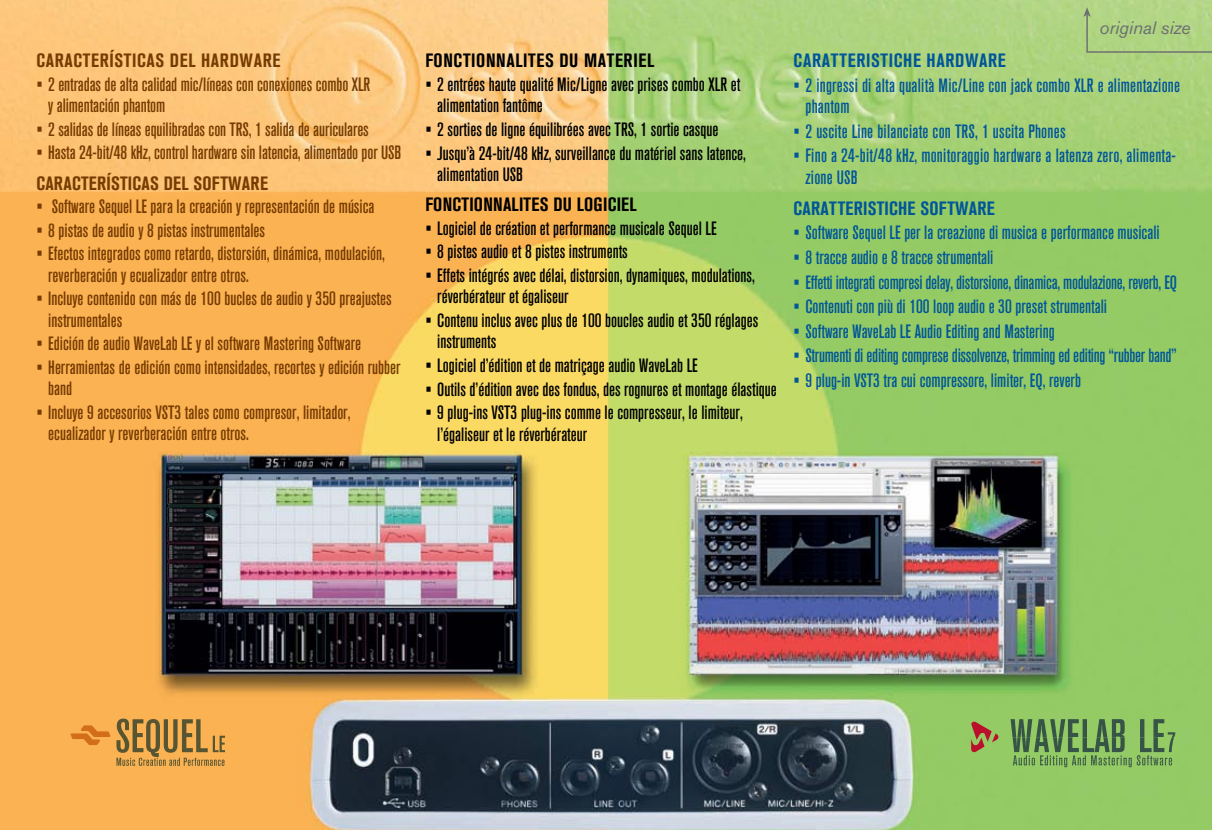
<style>
.page{position:relative;width:1212px;height:830px;background:#fff}
.page>*{position:absolute;margin:0;border:0;box-sizing:border-box;transform-origin:0 0}
.t1{font:500 condensed 19.12px/21.4px "Akzidenz Grotesk BQ";color:#763b00}
.t2{font:500 condensed 19.12px/21.4px "Akzidenz Grotesk BQ";color:#000}
.t3{font:500 condensed 19.12px/21.4px "Akzidenz Grotesk BQ";color:#005698}
.t4{font:700 condensed 19.12px "Akzidenz Grotesk BQ";letter-spacing:.025em;color:#000}
.t5{font:700 condensed 19.12px "Akzidenz Grotesk BQ";letter-spacing:.035em;color:#763b00}
.t6{font:700 condensed 19.12px "Akzidenz Grotesk BQ";letter-spacing:.015em;color:#763b00}
.t7{font:700 condensed 19.12px "Akzidenz Grotesk BQ";letter-spacing:.035em;color:#005698}
.t8{font:700 condensed 19.12px "Akzidenz Grotesk BQ";letter-spacing:.015em;color:#005698}
.t9{font:italic 18px "Akzidenz Grotesk BQ";color:#6d6f71}
</style>
<div class="page">
<img style="left:0;top:0;width:1212px;height:829px">
<svg style="left:1083px;top:7px;width:129px;height:46px;background:#add082"></svg>
<svg style="left:70px;top:725px;width:40px;height:19px"></svg>
<svg style="left:116px;top:718px;width:109px;height:47px;background:#bf8f46"></svg>
<svg style="left:1010px;top:718px;width:165px;height:49px;background:#72a059"></svg>
<svg style="left:971px;top:720px;width:28px;height:32px"></svg>
<p class="t5" style="left:36px;top:50px;width:246px">CARACTERÍSTICAS DEL HARDWARE</p>
<p class="t1" style="left:48px;top:73px;width:317px;text-indent:-12px">• 2 entradas de alta calidad mic/líneas con conexiones combo XLR y alimentación phantom</p>
<p class="t1" style="left:36px;top:118px;width:334px">• 2 salidas de líneas equilibradas con TRS, 1 salida de auriculares</p>
<p class="t1" style="left:36px;top:142px;width:366px">• Hasta 24-bit/48 kHz, control hardware sin latencia, alimentado por USB</p>
<p class="t6" style="left:36px;top:172px;width:233px">CARACTERÍSTICAS DEL SOFTWARE</p>
<p class="t1" style="left:36px;top:196px;width:340px">• Software Sequel LE para la creación y representación de música</p>
<p class="t1" style="left:36px;top:219px;width:230px">• 8 pistas de audio y 8 pistas instrumentales</p>
<p class="t1" style="left:48px;top:243px;width:338px;text-indent:-12px">• Efectos integrados como retardo, distorsión, dinámica, modulación, reverberación y ecualizador entre otros.</p>
<p class="t1" style="left:48px;top:288px;width:345px;text-indent:-12px">• Incluye contenido con más de 100 bucles de audio y 350 preajustes instrumentales</p>
<p class="t1" style="left:36px;top:333px;width:326px">• Edición de audio WaveLab LE y el software Mastering Software</p>
<p class="t1" style="left:48px;top:356px;width:354px;text-indent:-12px">• Herramientas de edición como intensidades, recortes y edición rubber band</p>
<p class="t1" style="left:48px;top:401px;width:304px;text-indent:-12px">• Incluye 9 accesorios VST3 tales como compresor, limitador, ecualizador y reverberación entre otros.</p>
<p class="t4" style="left:425px;top:50px;width:230px">FONCTIONNALITES DU MATERIEL</p>
<p class="t2" style="left:437px;top:73px;width:304px;text-indent:-12px">• 2 entrées haute qualité Mic/Ligne avec prises combo XLR et alimentation fantôme</p>
<p class="t2" style="left:425px;top:118px;width:295px">• 2 sorties de ligne équilibrées avec TRS, 1 sortie casque</p>
<p class="t2" style="left:437px;top:142px;width:310px;text-indent:-12px">• Jusqu’à 24-bit/48 kHz, surveillance du matériel sans latence, alimentation USB</p>
<p class="t4" style="left:425px;top:193px;width:213px">FONCTIONNALITES DU LOGICIEL</p>
<p class="t2" style="left:425px;top:217px;width:293px">• Logiciel de création et performance musicale Sequel LE</p>
<p class="t2" style="left:425px;top:241px;width:204px">• 8 pistes audio et 8 pistes instruments</p>
<p class="t2" style="left:437px;top:264px;width:319px;text-indent:-12px">• Effets intégrés avec délai, distorsion, dynamiques, modulations, réverbérateur et égaliseur</p>
<p class="t2" style="left:437px;top:309px;width:322px;text-indent:-12px">• Contenu inclus avec plus de 100 boucles audio et 350 réglages instruments</p>
<p class="t2" style="left:425px;top:354px;width:274px">• Logiciel d’édition et de matriçage audio WaveLab LE</p>
<p class="t2" style="left:425px;top:378px;width:353px">• Outils d’édition avec des fondus, des rognures et montage élastique</p>
<p class="t2" style="left:437px;top:401px;width:307px;text-indent:-12px">• 9 plug-ins VST3 plug-ins comme le compresseur, le limiteur, l’égaliseur et le réverbérateur</p>
<p class="t9" style="left:1099px;top:17px;width:92px">original size</p>
<p class="t7" style="left:794px;top:50px;width:214px">CARATTERISTICHE HARDWARE</p>
<p class="t3" style="left:805px;top:74px;width:376px;text-indent:-12px">• 2 ingressi di alta qualità Mic/Line con jack combo XLR e alimentazione phantom</p>
<p class="t3" style="left:794px;top:120px;width:273px">• 2 uscite Line bilanciate con TRS, 1 uscita Phones</p>
<p class="t3" style="left:805px;top:145px;width:372px;text-indent:-12px">• Fino a 24-bit/48 kHz, monitoraggio hardware a latenza zero, alimenta&shy;zione USB</p>
<p class="t8" style="left:794px;top:197px;width:203px">CARATTERISTICHE SOFTWARE</p>
<p class="t3" style="left:794px;top:222px;width:368px">• Software Sequel LE per la creazione di musica e performance musicali</p>
<p class="t3" style="left:794px;top:246px;width:201px">• 8 tracce audio e 8 tracce strumentali</p>
<p class="t3" style="left:794px;top:271px;width:385px">• Effetti integrati compresi delay, distorsione, dinamica, modulazione, reverb, EQ</p>
<p class="t3" style="left:794px;top:295px;width:315px">• Contenuti con più di 100 loop audio e 30 preset strumentali</p>
<p class="t3" style="left:794px;top:320px;width:263px">• Software WaveLab LE Audio Editing and Mastering</p>
<p class="t3" style="left:794px;top:345px;width:385px">• Strumenti di editing comprese dissolvenze, trimming ed editing “rubber band”</p>
<p class="t3" style="left:794px;top:369px;width:289px">• 9 plug-in VST3 tra cui compressore, limiter, EQ, reverb</p>
</div>
